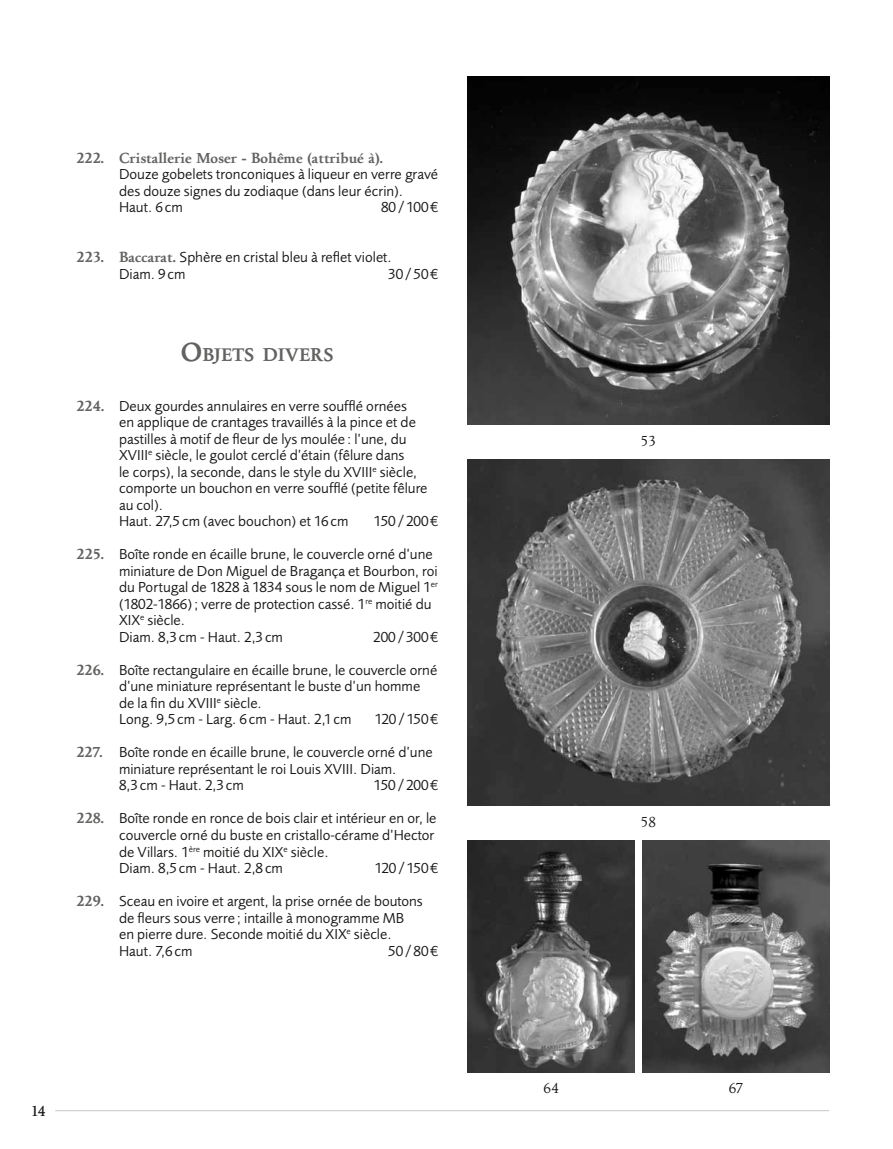
<style>
.page{position:relative;width:893px;height:1149px;background:#fff}
.page>*{position:absolute;margin:0;border:0;box-sizing:border-box;transform-origin:0 0}
.t1{font:700 18.9px "EADS Antic";color:#626261}
.t2{font:15px/16.5px "EADS Sans Normal";color:#181716}
.t3{font:700 15px "EADS Antic";color:#626261}
.t4{font:15px "EADS Antic Normal";color:#181716}
.t5{font:500 15px "EADS Antic";color:#181716}
.s1{font-family:"EADS Antic";font-weight:700;color:#626261}
.s2{font-size:27px}
</style>
<div class="page">
<hr style="left:55px;top:1109px;width:774px;height:1px;background:#c5c6c6">
<img style="left:467px;top:76px;width:362px;height:348px">
<img style="left:467px;top:459px;width:362px;height:346px">
<img style="left:468px;top:840px;width:167px;height:231px">
<img style="left:643px;top:840px;width:186px;height:231px">
<p class="t3" style="left:77px;top:149px;width:308px">222. Cristallerie Moser - Bohême (attribué à).</p>
<p class="t2" style="left:119px;top:166px;width:320px">Douze gobelets tronconiques à liqueur en verre gravé des douze signes du zodiaque (dans leur écrin).<br>Haut. 6cm</p>
<p class="t2" style="left:381px;top:199px;width:58px">80/100€</p>
<p class="t2" style="left:119px;top:248px;width:274px;text-indent:-43px"><span class="s1">223. Baccarat.</span> Sphère en cristal bleu à reflet violet.<br>Diam. 9cm</p>
<p class="t2" style="left:388px;top:265px;width:51px">30/50€</p>
<p class="t1" style="left:181px;top:343px;width:154px"><span class="s2">O</span>BJETS DIVERS</p>
<p class="t2" style="left:119px;top:397px;width:310px;text-indent:-43px"><span class="s1">224.</span> Deux gourdes annulaires en verre soufflé ornées<br>en applique de crantages travaillés à la pince et de pastilles à motif de fleur de lys moulée : l’une, du XVIII<sup>e</sup> siècle, le goulot cerclé d’étain (fêlure dans<br>le corps), la seconde, dans le style du XVIII<sup>e</sup> siècle, comporte un bouchon en verre soufflé (petite fêlure au col).<br>Haut. 27,5cm (avec bouchon) et 16cm</p>
<p class="t2" style="left:374px;top:512px;width:66px">150/200€</p>
<p class="t2" style="left:119px;top:545px;width:320px;text-indent:-43px"><span class="s1">225.</span> Boîte ronde en écaille brune, le couvercle orné d’une miniature de Don Miguel de Bragança et Bourbon, roi du Portugal de 1828 à 1834 sous le nom de Miguel 1<sup>er </sup>(1802-1866); verre de protection cassé. 1<sup>re</sup> moitié du XIX<sup>e</sup> siècle.<br>Diam. 8,3cm - Haut. 2,3cm</p>
<p class="t2" style="left:373px;top:628px;width:66px">200/300€</p>
<p class="t2" style="left:119px;top:661px;width:320px;text-indent:-43px"><span class="s1">226.</span> Boîte rectangulaire en écaille brune, le couvercle orné d’une miniature représentant le buste d’un homme de la fin du XVIII<sup>e</sup> siècle.<br>Long. 9,5cm - Larg. 6cm - Haut. 2,1cm</p>
<p class="t2" style="left:375px;top:710px;width:65px">120/150€</p>
<p class="t2" style="left:119px;top:743px;width:315px;text-indent:-43px"><span class="s1">227.</span> Boîte ronde en écaille brune, le couvercle orné d’une miniature représentant le roi Louis XVIII. Diam.<br>8,3cm - Haut. 2,3cm</p>
<p class="t2" style="left:374px;top:776px;width:66px">150/200€</p>
<p class="t2" style="left:119px;top:809px;width:319px;text-indent:-42px"><span class="s1">228.</span> Boîte ronde en ronce de bois clair et intérieur en or, le couvercle orné du buste en cristallo-cérame d’Hector de Villars. 1<sup>ère</sup> moitié du XIX<sup>e</sup> siècle.<br>Diam. 8,5cm - Haut. 2,8cm</p>
<p class="t2" style="left:375px;top:859px;width:65px">120/150€</p>
<p class="t2" style="left:119px;top:892px;width:305px;text-indent:-43px"><span class="s1">229.</span> Sceau en ivoire et argent, la prise ornée de boutons de fleurs sous verre ; intaille à monogramme MB en pierre dure. Seconde moitié du XIX<sup>e</sup> siècle.<br>Haut. 7,6cm</p>
<p class="t2" style="left:388px;top:941px;width:51px">50/80€</p>
<p class="t5" style="left:31px;top:1102px;width:16px">14</p>
<p class="t4" style="left:641px;top:431px;width:16px">53</p>
<p class="t4" style="left:641px;top:813px;width:16px">58</p>
<p class="t4" style="left:544px;top:1079px;width:17px">64</p>
<p class="t4" style="left:729px;top:1079px;width:16px">67</p>
</div>
